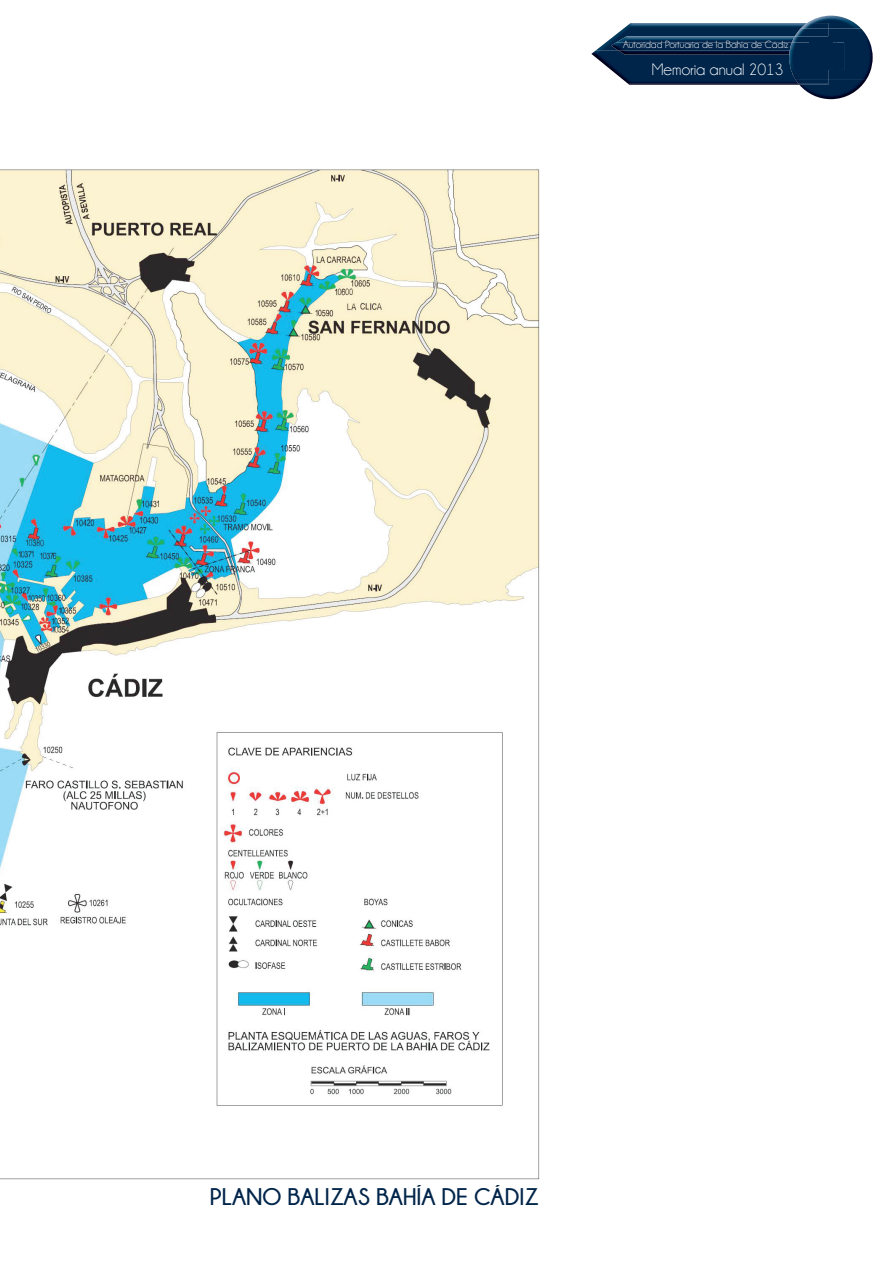
<style>
.page{position:relative;width:893px;height:1263px;background:#fff}
.page>*{position:absolute;margin:0;border:0;box-sizing:border-box;transform-origin:0 0}
.t1{font:700 24px "Champagne&Limousines";color:#00254a}
.t2{font:16.65px "Champagne&Limousines";color:#fff}
.t3{font:10.5px "Champagne&Limousines";color:#fff}
</style>
<div class="page">
<img style="left:595px;top:23px;width:206px;height:28px">
<img style="left:628px;top:84px;width:171px;height:1px">
<img style="left:591px;top:51px;width:204px;height:33px">
<img style="left:616px;top:36px;width:173px;height:7px">
<img style="left:624px;top:54px;width:165px;height:1px">
<img style="left:611px;top:43px;width:178px;height:8px">
<img style="left:619px;top:51px;width:170px;height:3px">
<img style="left:807px;top:16px;width:54px;height:13px">
<img style="left:801px;top:23px;width:27px;height:6px">
<img style="left:799px;top:43px;width:74px;height:56px">
<img style="left:795px;top:79px;width:33px;height:5px">
<img style="left:828px;top:29px;width:42px;height:50px">
<img style="left:828px;top:42px;width:16px;height:28px">
<img style="left:795px;top:29px;width:33px;height:7px">
<img style="left:790px;top:66px;width:38px;height:13px">
<img style="left:809px;top:66px;width:19px;height:4px">
<svg style="left:789px;top:36px;width:44px;height:30px"></svg>
<img style="left:790px;top:43px;width:19px;height:8px">
<img style="left:809px;top:43px;width:19px;height:11px">
<img style="left:0;top:169px;width:540px;height:1011px">
<p class="t3" style="left:623px;top:40px;width:167px">Autoridad Portuaria de la Bahía de Cádiz</p>
<p class="t2" style="left:652px;top:61px;width:133px">Memoria anual 2013</p>
<p class="t1" style="left:210px;top:1183px;width:330px">PLANO BALIZAS BAHÍA DE CÁDIZ</p>
</div>
